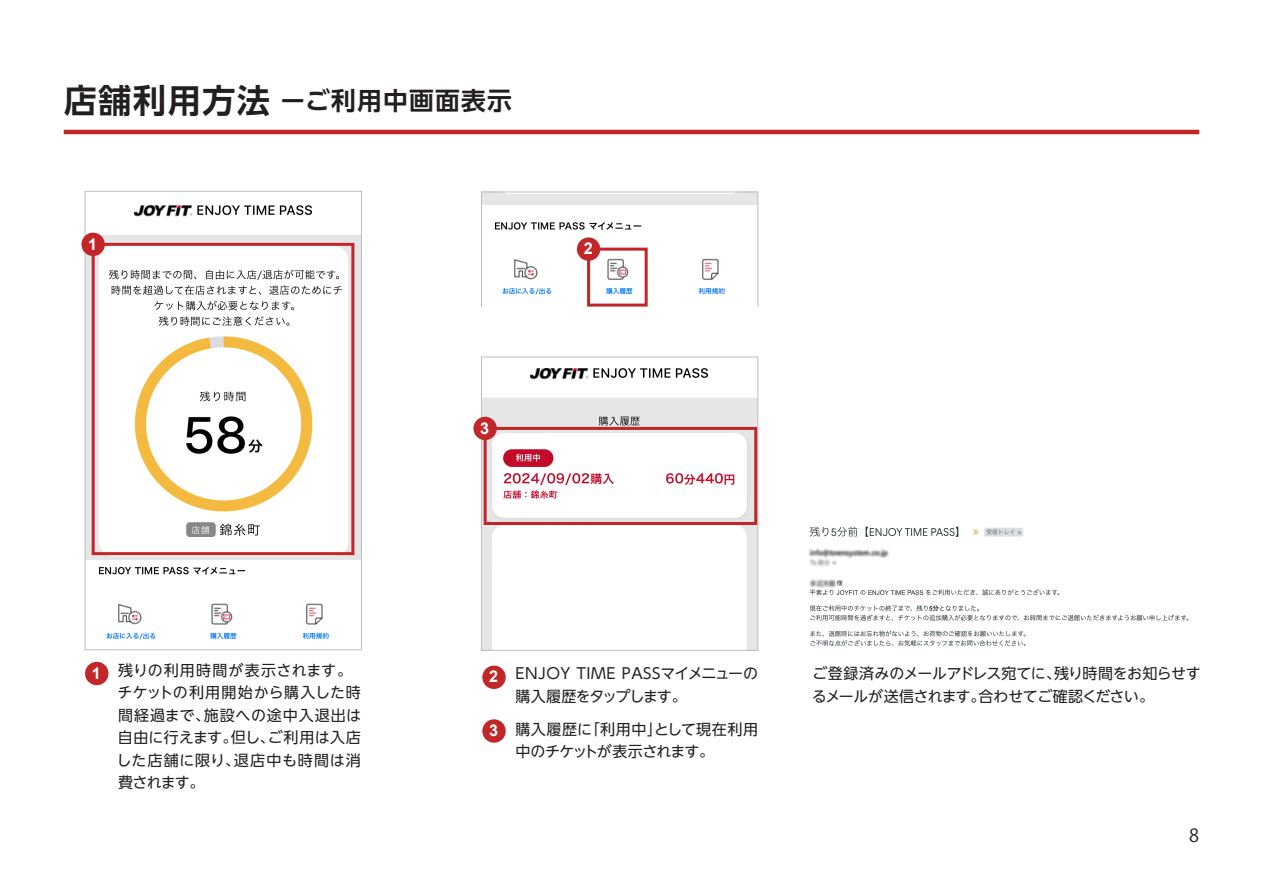
<style>
.page{position:relative;width:1263px;height:893px;background:#fff}
.page>*{position:absolute;margin:0;border:0;box-sizing:border-box;transform-origin:0 0}
.t1{font:700 24.75px "UD Shin Go NT Pro De";letter-spacing:.05em;color:#231f20}
.t2{font:18px "Koz Go Pr 6 N";color:#231f20}
.t3{font:700 16.2px "Arial";color:#fff}
.t4{font:15px/22.5px "UD Shin Go NT Pro";color:#231f20}
.t5{font:15px/22.5px "UD Shin Go NT Pro";letter-spacing:-.03em;color:#231f20}
.s1{font-size:33px}
</style>
<div class="page">
<hr style="left:64px;top:130px;width:1135px;height:4px;background:#c12729">
<img style="left:483px;top:368px;width:273px;height:281px">
<div style="left:496px;top:533px;width:246px;height:117px;background:#fff"></div>
<div style="left:481px;top:357px;width:277px;height:294px;border:1px solid #bcbdc0"></div>
<img style="left:483px;top:194px;width:273px;height:101px">
<div style="left:481px;top:192px;width:277px;height:117px;border:1px solid #bcbdc0"></div>
<img style="left:87px;top:205px;width:273px;height:355px">
<img style="left:98px;top:566px;width:231px;height:74px">
<div style="left:85px;top:191px;width:277px;height:459px;border:1px solid #bcbdc0"></div>
<div style="left:100px;top:262px;width:247px;height:66px;background:#fff"></div>
<img style="left:126px;top:331px;width:192px;height:191px">
<div style="left:85px;top:662px;width:23px;height:23px;background:#c12729;border-radius:50%"></div>
<div style="left:92px;top:243px;width:262px;height:312px;border:3px solid #c12729"></div>
<div style="left:81px;top:233px;width:24px;height:23px;background:#c12729;border-radius:50%"></div>
<div style="left:482px;top:719px;width:24px;height:24px;background:#c12729;border-radius:50%"></div>
<div style="left:482px;top:666px;width:24px;height:23px;background:#c12729;border-radius:50%"></div>
<div style="left:484px;top:427px;width:273px;height:98px;border:3px solid #c12729"></div>
<div style="left:473px;top:417px;width:24px;height:23px;background:#c12729;border-radius:50%"></div>
<div style="left:474px;top:307px;width:293px;height:21px;background:#fff"></div>
<div style="left:587px;top:248px;width:61px;height:59px;border:3px solid #c12729"></div>
<div style="left:577px;top:237px;width:23px;height:24px;background:#c12729;border-radius:50%"></div>
<img style="left:104px;top:269px;width:240px;height:61px">
<img style="left:810px;top:526px;width:379px;height:120px">
<img style="left:751px;top:622px;width:139px;height:20px">
<img style="left:751px;top:493px;width:195px;height:129px">
<h1 class="t1" style="left:64px;top:80px;width:450px"><span class="s1">店舗利用方法</span> ーご利用中画面表示</h1>
<p class="t3" style="left:88px;top:233px;width:11px">1</p>
<p class="t3" style="left:480px;top:417px;width:11px">3</p>
<p class="t3" style="left:584px;top:238px;width:11px">2</p>
<p class="t3" style="left:92px;top:662px;width:11px">1</p>
<p class="t4" style="left:117px;top:658px;width:246px;text-align:justify">残りの利用時間が表示されます。　チケットの利用開始から購入した時間経過まで、施設への途中入退出は自由に行えます。但し、ご利用は入店した店舗に限り、退店中も時間は消費されます。</p>
<p class="t3" style="left:489px;top:666px;width:11px">2</p>
<p class="t3" style="left:489px;top:720px;width:11px">3</p>
<p class="t4" style="left:515px;top:662px;width:244px">ENJOY TIME PASSマイメニューの購入履歴をタップします。</p>
<p class="t4" style="left:515px;top:718px;width:244px">購入履歴に「利用中」として現在利用中のチケットが表示されます。</p>
<p class="t5" style="left:812px;top:662px;width:391px">ご登録済みのメールアドレス宛てに、残り時間をお知らせするメールが送信されます。合わせてご確認ください。</p>
<p class="t2" style="left:1189px;top:825px;width:11px">8</p>
</div>
